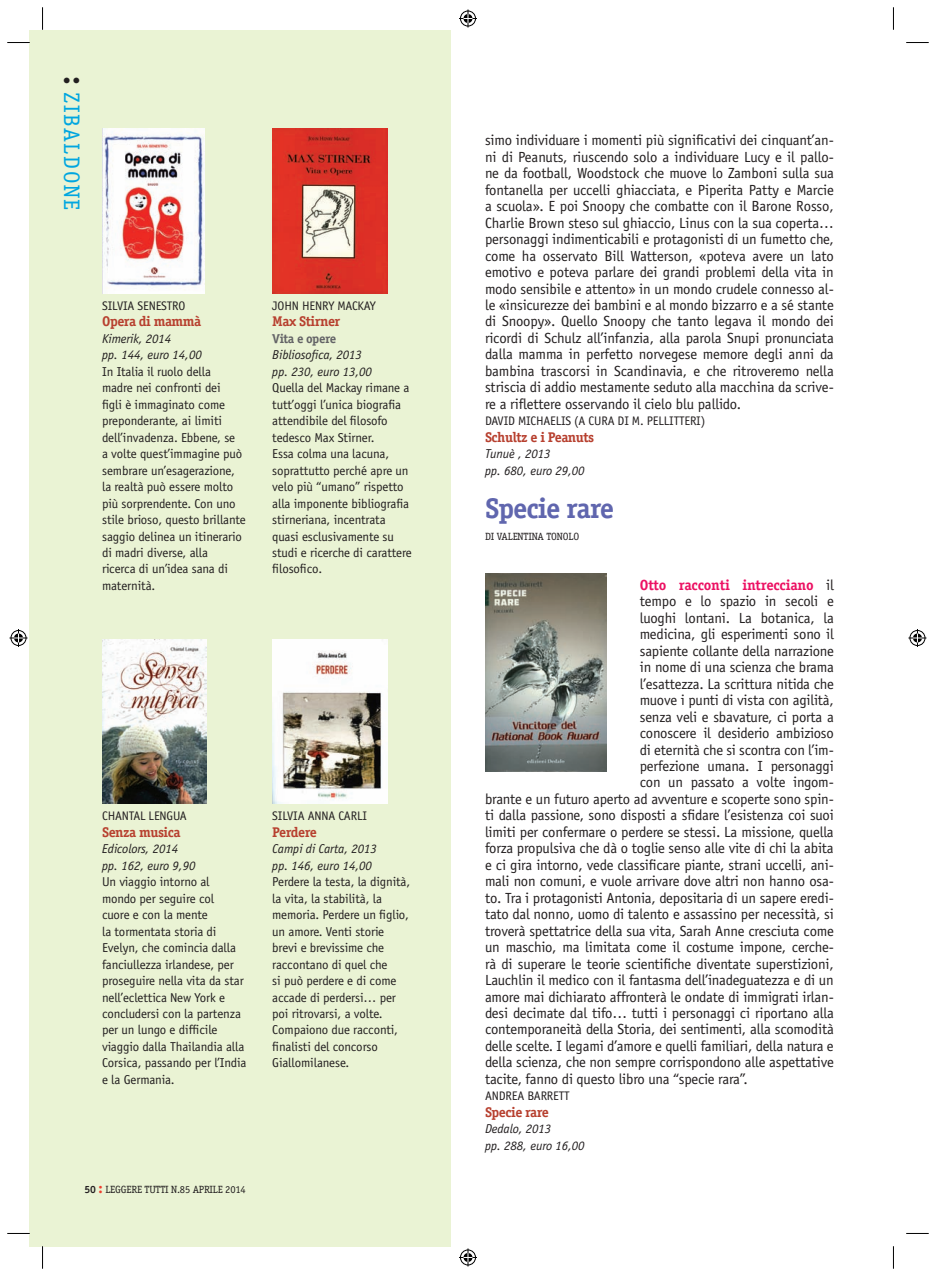
<style>
.page{position:relative;width:936px;height:1276px;background:#fff}
.page>*{position:absolute;margin:0;border:0;box-sizing:border-box;transform-origin:0 0}
.t1{font:700 28.5px "Officina Serif";color:#6066ae}
.t2{font:22.5px "Officina Serif";letter-spacing:.075em;color:#00a6e0}
.t3{font:14.7px/16.5px "Officina Sans";letter-spacing:-.015em;color:#231f20;text-align:justify}
.t4{font:700 14.7px "Officina Serif";color:#ec1163}
.t5{font:700 14.1px "Officina Serif";letter-spacing:-.035em;color:#b7402f}
.t6{font:12.9px/16.5px "Officina Sans";letter-spacing:-.01em;color:#231f20}
.t7{font:italic 12.9px/16.5px "Officina Sans";letter-spacing:-.01em;color:#231f20}
.t8{font:700 12.9px "Officina Serif";color:#636366}
.t9{font:12.45px "Officina Sans";letter-spacing:-.015em;color:#231f20}
.t10{font:10.5px "Officina Serif";letter-spacing:-.02em;color:#231f20}
.s1{font-family:"Officina Sans";font-weight:700;font-size:30px;color:#231f20}
.s2{font-weight:700}
.s3{font-family:"Officina Sans";font-weight:700;font-size:14.55px;color:#ef3e2e}
.s4{font-family:"Officina Sans";font-weight:400;color:#231f20}
</style>
<div class="page">
<div style="left:30px;top:30px;width:421px;height:1216px;background:#eaf3d4"></div>
<img style="left:485px;top:573px;width:121px;height:198px">
<img style="left:102px;top:129px;width:103px;height:164px">
<img style="left:272px;top:129px;width:115px;height:164px">
<img style="left:102px;top:639px;width:105px;height:165px">
<img style="left:272px;top:639px;width:116px;height:165px">
<svg style="left:7px;top:42px;width:23px;height:1px"></svg>
<svg style="left:906px;top:42px;width:22px;height:1px"></svg>
<svg style="left:7px;top:1233px;width:23px;height:1px"></svg>
<svg style="left:906px;top:1233px;width:22px;height:1px"></svg>
<svg style="left:42px;top:7px;width:1px;height:23px"></svg>
<svg style="left:42px;top:1246px;width:1px;height:22px"></svg>
<svg style="left:893px;top:7px;width:1px;height:23px"></svg>
<svg style="left:893px;top:1246px;width:1px;height:22px"></svg>
<svg style="left:459px;top:10px;width:18px;height:18px"></svg>
<svg style="left:459px;top:1248px;width:18px;height:18px"></svg>
<svg style="left:10px;top:629px;width:18px;height:18px"></svg>
<svg style="left:908px;top:629px;width:18px;height:18px"></svg>
<h2 class="t2" style="left:85px;top:76px;width:136px;rotate:90deg"><span class="s1">:</span> ZIBALDONE</h2>
<p class="t9" style="left:102px;top:298px;width:12px">Silvia</p>
<p class="t9" style="left:137px;top:298px;width:13px">Senestro</p>
<p class="t5" style="left:102px;top:313px;width:101px">Opera di mammà</p>
<p class="t7" style="left:102px;top:330px;width:101px">Kimerik, 2014<br>pp. 144, euro 14,00</p>
<p class="t6" style="left:102px;top:363px;width:145px">In Italia il ruolo della<br>madre nei confronti dei<br>figli è immaginato come preponderante, ai limiti dell’invadenza. Ebbene, se<br>a volte quest’immagine può sembrare un’esagerazione, la realtà può essere molto più sorprendente. Con uno stile brioso, questo brillante saggio delinea un itinerario di madri diverse, alla<br>ricerca di un’idea sana di maternità.</p>
<p class="t9" style="left:272px;top:298px;width:13px">John</p>
<p class="t9" style="left:302px;top:298px;width:15px">Henry</p>
<p class="t9" style="left:337px;top:298px;width:16px">Mackay</p>
<p class="t5" style="left:272px;top:313px;width:70px">Max Stirner</p>
<p class="t8" style="left:272px;top:330px;width:65px">Vita e opere</p>
<p class="t7" style="left:272px;top:347px;width:101px">Bibliosofica, 2013 pp. 230, euro 13,00</p>
<p class="t6" style="left:272px;top:380px;width:141px">Quella del Mackay rimane a tutt’oggi l’unica biografia attendibile del filosofo tedesco Max Stirner.<br>Essa colma una lacuna, soprattutto perché apre un velo più “umano” rispetto alla imponente bibliografia stirneriana, incentrata quasi esclusivamente su studi e ricerche di carattere filosofico.</p>
<p class="t9" style="left:102px;top:809px;width:13px">Chantal</p>
<p class="t9" style="left:149px;top:809px;width:13px">Lengua</p>
<p class="t5" style="left:102px;top:823px;width:80px">Senza musica</p>
<p class="t7" style="left:102px;top:840px;width:95px">Edicolors, 2014 pp. 162, euro 9,90</p>
<p class="t6" style="left:102px;top:873px;width:146px">Un viaggio intorno al mondo per seguire col<br>cuore e con la mente<br>la tormentata storia di<br>Evelyn, che comincia dalla fanciullezza irlandese, per proseguire nella vita da star nell’eclettica New York e concludersi con la partenza per un lungo e difficile viaggio dalla Thailandia alla<br>Corsica, passando per l’India e la Germania.</p>
<p class="t9" style="left:272px;top:809px;width:12px">Silvia</p>
<p class="t9" style="left:308px;top:809px;width:15px">Anna</p>
<p class="t9" style="left:338px;top:809px;width:13px">Carli</p>
<p class="t5" style="left:272px;top:823px;width:46px">Perdere</p>
<p class="t7" style="left:272px;top:840px;width:106px">Campi di Carta, 2013 pp. 146, euro 14,00</p>
<p class="t6" style="left:272px;top:873px;width:139px">Perdere la testa, la dignità, la vita, la stabilità, la memoria. Perdere un figlio, un amore. Venti storie brevi e brevissime che raccontano di quel che<br>si può perdere e di come accade di perdersi… per poi ritrovarsi, a volte.<br>Compaiono due racconti, finalisti del concorso<br>Giallomilanese.</p>
<p class="t10" style="left:85px;top:1182px;width:162px"><span class="s2">50</span> <span class="s3">:</span> LEGGERE TUTTI N.85 APRILE 2014</p>
<p class="t3" style="left:485px;top:132px;width:350px">simo individuare i momenti più significativi dei cinquant’an&shy;ni di Peanuts, riuscendo solo a individuare Lucy e il pallo&shy;ne da football, Woodstock che muove lo Zamboni sulla sua fontanella per uccelli ghiacciata, e Piperita Patty e Marcie a scuola». E poi Snoopy che combatte con il Barone Rosso, Charlie Brown steso sul ghiaccio, Linus con la sua coperta… personaggi indimenticabili e protagonisti di un fumetto che, come ha osservato Bill Watterson, «poteva avere un lato emotivo e poteva parlare dei grandi problemi della vita in modo sensibile e attento» in un mondo crudele connesso al&shy;le «insicurezze dei bambini e al mondo bizzarro e a sé stante di Snoopy». Quello Snoopy che tanto legava il mondo dei ricordi di Schulz all’infanzia, alla parola Snupi pronunciata dalla mamma in perfetto norvegese memore degli anni da bambina trascorsi in Scandinavia, e che ritroveremo nella striscia di addio mestamente seduto alla macchina da scrive&shy;re a riflettere osservando il cielo blu pallido.</p>
<p class="t9" style="left:485px;top:414px;width:10px">David</p>
<p class="t9" style="left:518px;top:414px;width:15px">Michaelis</p>
<p class="t9" style="left:574px;top:414px;width:22px">(a cura</p>
<p class="t9" style="left:617px;top:414px;width:42px">di M. Pellitteri</p>
<p class="t9" style="left:700px;top:414px;width:6px">)</p>
<p class="t5" style="left:485px;top:428px;width:111px">Schultz e i Peanuts</p>
<p class="t7" style="left:485px;top:445px;width:101px">Tunuè , 2013<br>pp. 680, euro 29,00</p>
<h1 class="t1" style="left:485px;top:490px;width:131px">Specie rare</h1>
<p class="t10" style="left:485px;top:531px;width:96px">DI VALENTINA TONOLO</p>
<p class="t4" style="left:639px;top:576px;width:195px">Otto racconti intrecciano <span class="s4">il</span></p>
<p class="t3" style="left:639px;top:593px;width:195px">tempo e lo spazio in secoli e</p>
<p class="t3" style="left:639px;top:609px;width:195px">luoghi lontani. La botanica, la</p>
<p class="t3" style="left:639px;top:626px;width:195px">medicina, gli esperimenti sono il</p>
<p class="t3" style="left:639px;top:642px;width:195px">sapiente collante della narrazione</p>
<p class="t3" style="left:639px;top:659px;width:195px">in nome di una scienza che brama</p>
<p class="t3" style="left:639px;top:675px;width:195px">l’esattezza. La scrittura nitida che</p>
<p class="t3" style="left:639px;top:692px;width:195px">muove i punti di vista con agilità,</p>
<p class="t3" style="left:639px;top:708px;width:195px">senza veli e sbavature, ci porta a</p>
<p class="t3" style="left:639px;top:725px;width:195px">conoscere il desiderio ambizioso</p>
<p class="t3" style="left:639px;top:741px;width:195px">di eternità che si scontra con l’im-</p>
<p class="t3" style="left:639px;top:758px;width:195px">perfezione umana. I personaggi</p>
<p class="t3" style="left:639px;top:774px;width:195px">con un passato a volte ingom-</p>
<p class="t3" style="left:485px;top:790px;width:350px">brante e un futuro aperto ad avventure e scoperte sono spin-</p>
<p class="t3" style="left:485px;top:807px;width:350px">ti dalla passione, sono disposti a sfidare l’esistenza coi suoi</p>
<p class="t3" style="left:485px;top:823px;width:350px">limiti per confermare o perdere se stessi. La missione, quella</p>
<p class="t3" style="left:485px;top:840px;width:350px">forza propulsiva che dà o toglie senso alle vite di chi la abita</p>
<p class="t3" style="left:485px;top:856px;width:350px">e ci gira intorno, vede classificare piante, strani uccelli, ani-</p>
<p class="t3" style="left:485px;top:873px;width:350px">mali non comuni, e vuole arrivare dove altri non hanno osa-</p>
<p class="t3" style="left:485px;top:889px;width:350px">to. Tra i protagonisti Antonia, depositaria di un sapere eredi-</p>
<p class="t3" style="left:485px;top:906px;width:350px">tato dal nonno, uomo di talento e assassino per necessità, si</p>
<p class="t3" style="left:485px;top:922px;width:350px">troverà spettatrice della sua vita, Sarah Anne cresciuta come</p>
<p class="t3" style="left:485px;top:939px;width:350px">un maschio, ma limitata come il costume impone, cerche-</p>
<p class="t3" style="left:485px;top:955px;width:350px">rà di superare le teorie scientifiche diventate superstizioni,</p>
<p class="t3" style="left:485px;top:972px;width:350px">Lauchlin il medico con il fantasma dell’inadeguatezza e di un</p>
<p class="t3" style="left:485px;top:988px;width:350px">amore mai dichiarato affronterà le ondate di immigrati irlan-</p>
<p class="t3" style="left:485px;top:1004px;width:350px">desi decimate dal tifo… tutti i personaggi ci riportano alla</p>
<p class="t3" style="left:485px;top:1021px;width:350px">contemporaneità della Storia, dei sentimenti, alla scomodità</p>
<p class="t3" style="left:485px;top:1037px;width:350px">delle scelte. I legami d’amore e quelli familiari, della natura e</p>
<p class="t3" style="left:485px;top:1054px;width:350px">della scienza, che non sempre corrispondono alle aspettative</p>
<p class="t3" style="left:485px;top:1070px;width:264px">tacite, fanno di questo libro una “specie rara”.</p>
<p class="t9" style="left:485px;top:1088px;width:14px">Andrea</p>
<p class="t9" style="left:527px;top:1088px;width:14px">Barrett</p>
<p class="t5" style="left:485px;top:1103px;width:65px">Specie rare</p>
<p class="t7" style="left:485px;top:1120px;width:101px">Dedalo, 2013<br>pp. 288, euro 16,00</p>
</div>
